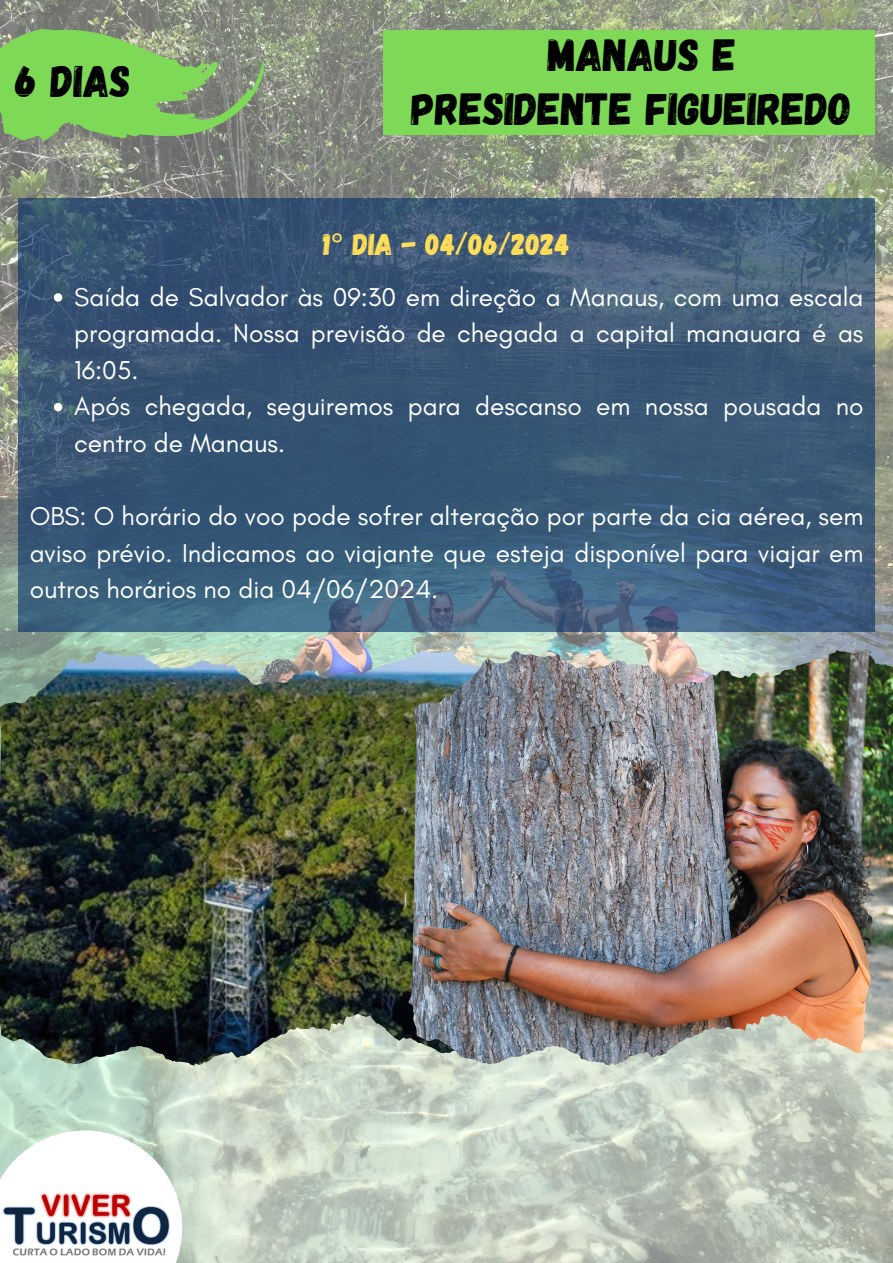
<style>
.page{position:relative;width:893px;height:1263px;background:#fff}
.page>*{position:absolute;margin:0;border:0;box-sizing:border-box;transform-origin:0 0}
.t1{font:45px "Gagalin";color:#000}
.t2{font:44.17px "Gagalin";color:#000}
.t3{font:30px "Gagalin";color:#ffde59}
.t4{font:26.25px/36.6px "Glacial Indifference";color:#fff;text-align:justify}
.s1{font-family:"Noto Sans"}
</style>
<div class="page">
<img style="left:0;top:0;width:893px;height:1263px">
<img style="left:0;top:1130px;width:182px;height:133px">
<svg style="left:0;top:29px;width:264px;height:112px;background:#82bc66"></svg>
<div style="left:384px;top:30px;width:491px;height:104px;background:#7ed957"></div>
<svg style="left:18px;top:198px;width:857px;height:434px;background:#3a5977"></svg>
<img style="left:107px;top:650px;width:377px;height:368px">
<img style="left:522px;top:650px;width:371px;height:368px">
<svg style="left:54px;top:293px;width:8px;height:9px"></svg>
<svg style="left:54px;top:403px;width:8px;height:8px"></svg>
<p class="t2" style="left:16px;top:52px;width:117px">6 DIAS</p>
<p class="t1" style="left:548px;top:26px;width:190px">MANAUS E</p>
<p class="t1" style="left:411px;top:80px;width:442px">PRESIDENTE FIGUEIREDO</p>
<p class="t3" style="left:323px;top:225px;width:248px">1<span class="s1">°</span> DIA - 04/06/2024</p>
<p class="t4" style="left:74px;top:278px;width:790px">Saída de Salvador às 09:30 em direção a Manaus, com uma escala programada. Nossa previsão de chegada a capital manauara é as 16:05.</p>
<p class="t4" style="left:74px;top:388px;width:790px">Após chegada, seguiremos para descanso em nossa pousada no centro de Manaus.</p>
<p class="t4" style="left:30px;top:497px;width:835px">OBS: O horário do voo pode sofrer alteração por parte da cia aérea, sem aviso prévio. Indicamos ao viajante que esteja disponível para viajar em outros horários no dia 04/06/2024.</p>
</div>
